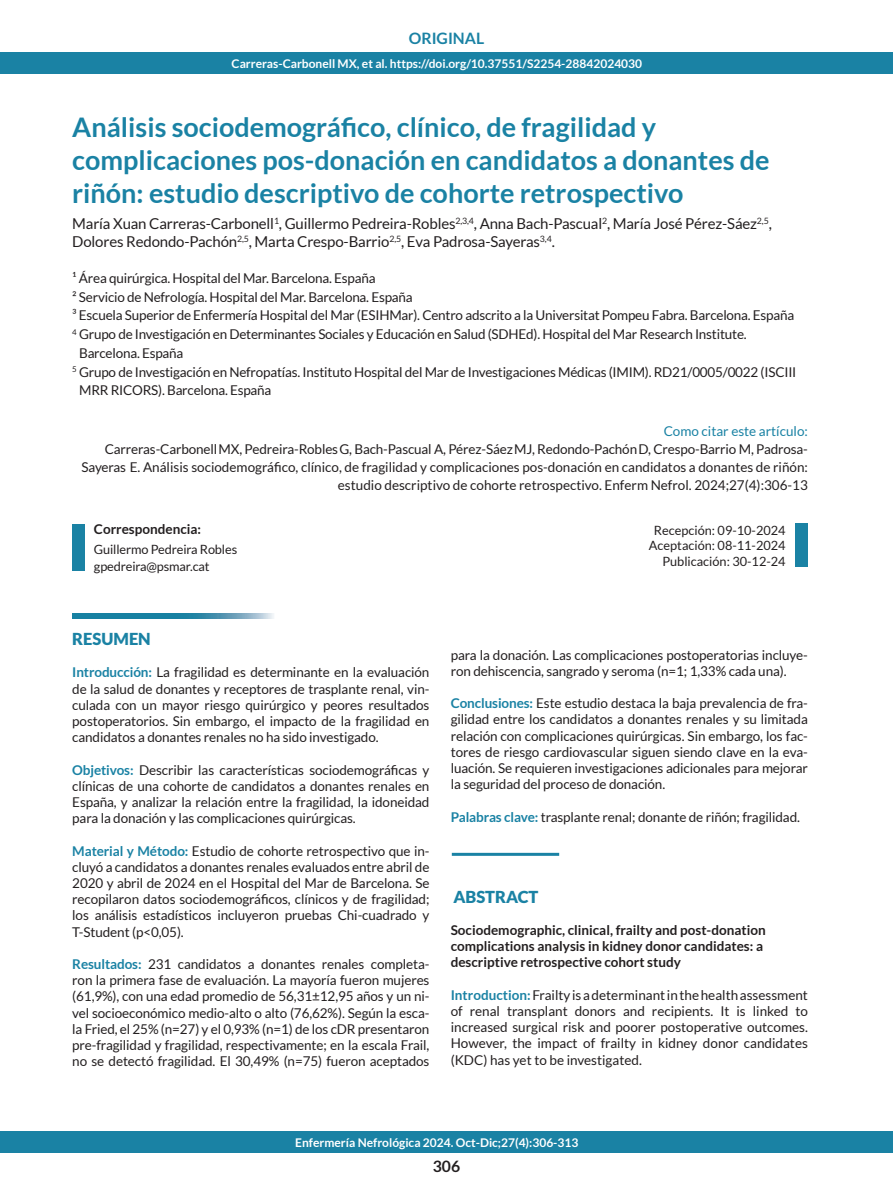
<style>
.page{position:relative;width:893px;height:1191px;background:#fff}
.page>*{position:absolute;margin:0;border:0;box-sizing:border-box;transform-origin:0 0}
.Titular{font:700 27px/33px "Lato";color:#1a82a4}
.LADILLOS_A{font:900 16.5px "Lato";color:#1a82a4}
.t1{font:700 15.75px "Lato";color:#1a82a4}
.t2{font:700 15.75px "Lato";color:#231f20}
.autores{font:15px/18px "Lato";letter-spacing:-.01em;color:#231f20}
.Autores_Título{font:13.5px/16.2px "Lato";letter-spacing:-.01em;color:#231f20;text-align:justify}
.autores-2{font:13.5px/18.8px "Lato";letter-spacing:-.015em;color:#231f20}
.TITULAR_INGLES{font:700 13.5px/16.2px "Lato";color:#231f20}
.Como_citar{font:13.5px "Lato";color:#1a82a4}
.Recepción{font:12.75px "Lato";color:#231f20}
.t3{font:700 12px "Lato";color:#fff}
.s1{font-weight:700;color:#1a82a4}
</style>
<div class="page">
<div style="left:0;top:52px;width:893px;height:21px;background:#1a82a4"></div>
<div style="left:0;top:1131px;width:893px;height:21px;background:#1a82a4"></div>
<div style="left:72px;top:524px;width:13px;height:47px;background:#1a82a4"></div>
<div style="left:795px;top:523px;width:13px;height:44px;background:#1a82a4"></div>
<svg style="left:72px;top:613px;width:202px;height:6px"></svg>
<hr style="left:452px;top:853px;width:107px;height:3px;background:#1a82a4">
<p class="t1" style="left:409px;top:29px;width:77px">ORIGINAL</p>
<p class="t3" style="left:232px;top:56px;width:412px">Carreras-Carbonell MX, et al. https://doi.org/10.37551/S2254-28842024030</p>
<p class="Titular" style="left:72px;top:110px;width:699px">Análisis sociodemográfico, clínico, de fragilidad y complicaciones pos-donación en candidatos a donantes de riñón: estudio descriptivo de cohorte retrospectivo</p>
<p class="autores" style="left:72px;top:215px;width:701px">María Xuan Carreras-Carbonell<sup>1</sup>, Guillermo Pedreira-Robles<sup>2,3,4</sup>, Anna Bach-Pascual<sup>2</sup>, María José Pérez-Sáez<sup>2,5</sup>,<br>Dolores Redondo-Pachón<sup>2,5</sup>, Marta Crespo-Barrio<sup>2,5</sup>, Eva Padrosa-Sayeras<sup>3,4</sup>.</p>
<p class="autores-2" style="left:72px;top:268px;width:305px">¹ Área quirúrgica. Hospital del Mar. Barcelona. España</p>
<p class="autores-2" style="left:72px;top:287px;width:342px">² Servicio de Nefrología. Hospital del Mar. Barcelona. España</p>
<p class="autores-2" style="left:72px;top:306px;width:723px">³ Escuela Superior de Enfermería Hospital del Mar (ESIHMar). Centro adscrito a la Universitat Pompeu Fabra. Barcelona. España</p>
<p class="autores-2" style="left:79px;top:325px;width:669px;text-indent:-7px"><sup>4</sup> Grupo de Investigación en Determinantes Sociales y Educación en Salud (SDHEd). Hospital del Mar Research Institute.<br>Barcelona. España</p>
<p class="autores-2" style="left:79px;top:362px;width:719px;text-indent:-7px"><sup>5</sup> Grupo de Investigación en Nefropatías. Instituto Hospital del Mar de Investigaciones Médicas (IMIM). RD21/0005/0022 (ISCIII<br>MRR RICORS). Barcelona. España</p>
<p class="Como_citar" style="left:664px;top:423px;width:146px">Como citar este artículo:</p>
<p class="Autores_Título" style="left:81px;top:440px;width:728px;line-height:18px;text-align:right">Carreras-CarbonellMX, Pedreira-RoblesG, Bach-Pascual A, Pérez-SáezMJ, Redondo-PachónD, Crespo-Barrio M, Padrosa-<br>Sayeras E. Análisis sociodemográfico, clínico, de fragilidad y complicaciones pos-donación en candidatos a donantes de riñón: estudio descriptivo de cohorte retrospectivo. Enferm Nefrol. 2024;27(4):306-13</p>
<p class="TITULAR_INGLES" style="left:94px;top:521px;width:109px">Correspondencia:</p>
<p class="Recepción" style="left:94px;top:542px;width:145px">Guillermo Pedreira Robles</p>
<p class="Recepción" style="left:94px;top:559px;width:117px">gpedreira@psmar.cat</p>
<p class="Recepción" style="left:654px;top:523px;width:133px">Recepción: 09-10-2024</p>
<p class="Recepción" style="left:649px;top:539px;width:138px">Aceptación: 08-11-2024</p>
<p class="Recepción" style="left:662px;top:554px;width:125px">Publicación: 30-12-24</p>
<p class="LADILLOS_A" style="left:72px;top:629px;width:80px">RESUMEN</p>
<p class="Autores_Título" style="left:72px;top:664px;width:359px"><span class="s1">Introducción:</span> La fragilidad es determinante en la evaluación de la salud de donantes y receptores de trasplante renal, vin&shy;culada con un mayor riesgo quirúrgico y peores resultados postoperatorios. Sin embargo, el impacto de la fragilidad en candidatos a donantes renales no ha sido investigado.</p>
<p class="Autores_Título" style="left:72px;top:761px;width:359px"><span class="s1">Objetivos:</span> Describir las características sociodemográficas y clínicas de una cohorte de candidatos a donantes renales en España, y analizar la relación entre la fragilidad, la idoneidad para la donación y las complicaciones quirúrgicas.</p>
<p class="Autores_Título" style="left:72px;top:842px;width:359px"><span class="s1">Material y Método:</span> Estudio de cohorte retrospectivo que in&shy;cluyó a candidatos a donantes renales evaluados entre abril de 2020 y abril de 2024 en el Hospital del Mar de Barcelona. Se recopilaron datos sociodemográficos, clínicos y de fragilidad; los análisis estadísticos incluyeron pruebas Chi-cuadrado y T-Student (p&lt;0,05).</p>
<p class="Autores_Título" style="left:72px;top:956px;width:359px"><span class="s1">Resultados:</span> 231 candidatos a donantes renales completa&shy;ron la primera fase de evaluación. La mayoría fueron mujeres (61,9%), con una edad promedio de 56,31±12,95 años y un ni&shy;vel socioeconómico medio-alto o alto (76,62%). Según la esca&shy;la Fried, el 25% (n=27) y el 0,93% (n=1) de los cDR presentaron pre-fragilidad y fragilidad, respectivamente; en la escala Frail, no se detectó fragilidad. El 30,49% (n=75) fueron aceptados</p>
<p class="Autores_Título" style="left:451px;top:646px;width:359px">para la donación. Las complicaciones postoperatorias incluye&shy;ron dehiscencia, sangrado y seroma (n=1; 1,33% cada una).</p>
<p class="Autores_Título" style="left:451px;top:695px;width:359px"><span class="s1">Conclusiones:</span> Este estudio destaca la baja prevalencia de fra&shy;gilidad entre los candidatos a donantes renales y su limitada relación con complicaciones quirúrgicas. Sin embargo, los fac&shy;tores de riesgo cardiovascular siguen siendo clave en la eva&shy;luación. Se requieren investigaciones adicionales para mejorar la seguridad del proceso de donación.</p>
<p class="Autores_Título" style="left:451px;top:808px;width:351px"><span class="s1">Palabras clave:</span> trasplante renal; donante de riñón; fragilidad.</p>
<p class="LADILLOS_A" style="left:453px;top:887px;width:87px">ABSTRACT</p>
<p class="TITULAR_INGLES" style="left:451px;top:921px;width:317px">Sociodemographic, clinical, frailty and post-donation complications analysis in kidney donor candidates: a descriptive retrospective cohort study</p>
<p class="Autores_Título" style="left:451px;top:986px;width:359px"><span class="s1">Introduction:</span> Frailty is a determinant in the health assessment of renal transplant donors and recipients. It is linked to increased surgical risk and poorer postoperative outcomes.<br>However, the impact of frailty in kidney donor candidates (KDC) has yet to be investigated.</p>
<p class="t3" style="left:295px;top:1135px;width:285px">Enfermería Nefrológica 2024. Oct-Dic;27(4):306-313</p>
<p class="t2" style="left:433px;top:1157px;width:29px">306</p>
</div>
